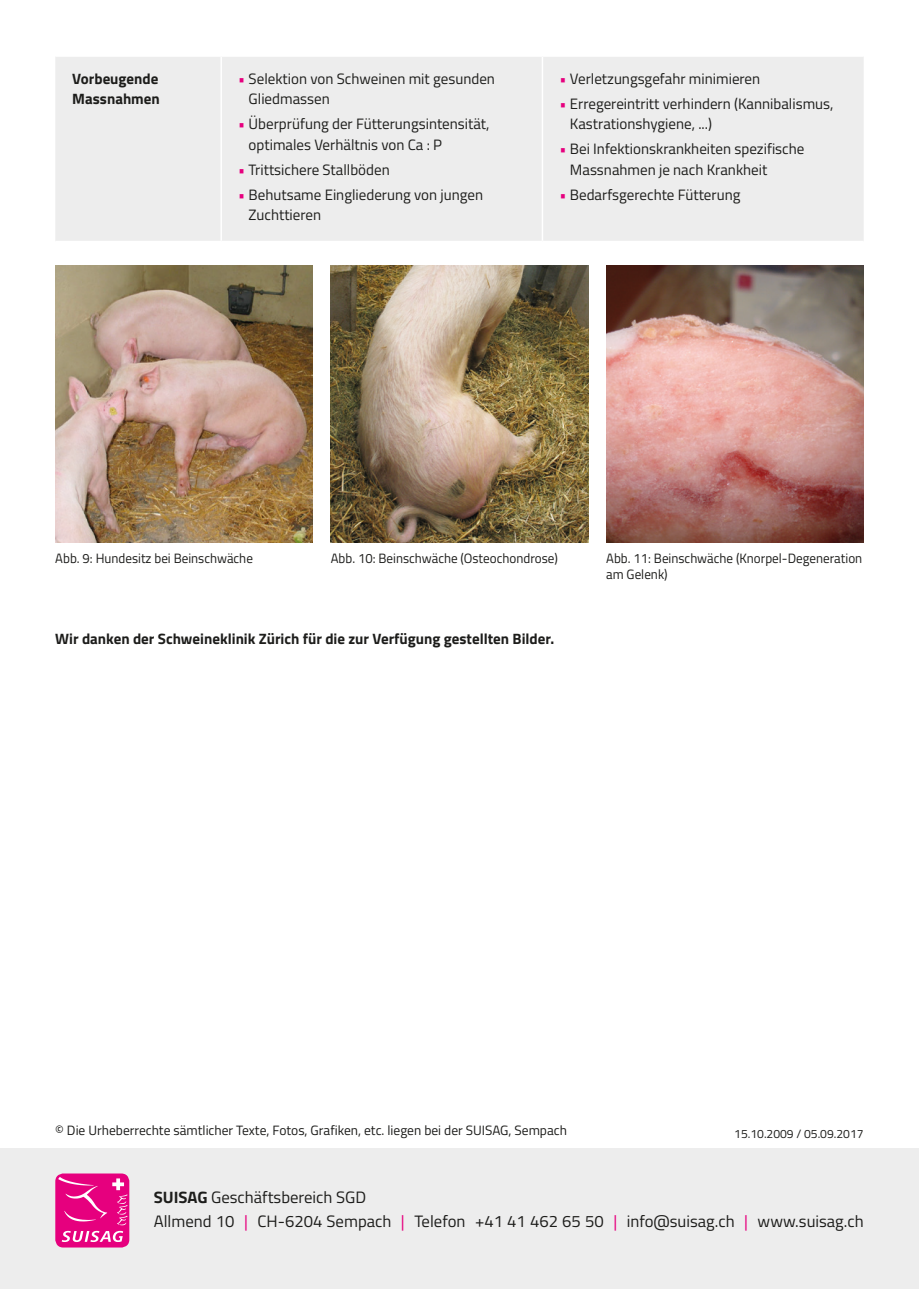
<style>
.page{position:relative;width:919px;height:1289px;background:#fff}
.page>*{position:absolute;margin:0;border:0;box-sizing:border-box;transform-origin:0 0}
.t1{font:16.5px/24px "Titillium Web";color:#1d1d1b}
.t2{font:15px/20.7px "Titillium Web";color:#1d1d1b}
.t3{font:700 15px/20.7px "Titillium Web";color:#1d1d1b}
.t4{font:13.5px/16.2px "Titillium Web";color:#1d1d1b}
.t5{font:12px "Titillium Web";color:#1d1d1b}
.s1{color:#e6007e}
.s2{font-weight:700}
</style>
<div class="page">
<div style="left:0;top:1148px;width:918px;height:140px;background:#ededed"></div>
<div style="left:55px;top:1173px;width:74px;height:74px;background:#e6007e;border-radius:8px"></div>
<svg style="left:58px;top:1177px;width:69px;height:64px"></svg>
<div style="left:55px;top:57px;width:808px;height:184px;background:#ededed"></div>
<hr style="left:220px;top:57px;width:2px;height:184px;background:#fff">
<hr style="left:541px;top:57px;width:2px;height:184px;background:#fff">
<img style="left:55px;top:266px;width:258px;height:276px">
<img style="left:331px;top:266px;width:257px;height:276px">
<img style="left:606px;top:266px;width:257px;height:276px">
<p class="t3" style="left:72px;top:67px;width:89px">Vorbeugende<br>Massnahmen</p>
<p class="t2" style="left:249px;top:67px;width:248px;text-indent:-10px"><span class="s1">•</span> Selektion von Schweinen mit gesunden<br>Gliedmassen</p>
<p class="t2" style="left:249px;top:113px;width:242px;text-indent:-10px"><span class="s1">•</span> Überprüfung der Fütterungsintensität, optimales Verhältnis von Ca : P</p>
<p class="t2" style="left:238px;top:158px;width:153px"><span class="s1">•</span> Trittsichere Stallböden</p>
<p class="t2" style="left:249px;top:183px;width:236px;text-indent:-10px"><span class="s1">•</span> Behutsame Eingliederung von jungen<br>Zuchttieren</p>
<p class="t2" style="left:559px;top:67px;width:202px"><span class="s1">•</span> Verletzungsgefahr minimieren</p>
<p class="t2" style="left:570px;top:92px;width:265px;text-indent:-10px"><span class="s1">•</span> Erregereintritt verhindern (Kannibalismus,<br>Kastrationshygiene, ...)</p>
<p class="t2" style="left:570px;top:138px;width:236px;text-indent:-10px"><span class="s1">•</span> Bei Infektionskrankheiten spezifische<br>Massnahmen je nach Krankheit</p>
<p class="t2" style="left:559px;top:183px;width:182px"><span class="s1">•</span> Bedarfsgerechte Fütterung</p>
<p class="t4" style="left:55px;top:549px;width:199px">Abb. 9: Hundesitz bei Beinschwäche</p>
<p class="t4" style="left:331px;top:549px;width:228px">Abb. 10: Beinschwäche (Osteochondrose)</p>
<p class="t4" style="left:606px;top:549px;width:257px">Abb. 11: Beinschwäche (Knorpel-Degeneration am Gelenk)</p>
<p class="t3" style="left:55px;top:628px;width:500px">Wir danken der Schweineklinik Zürich für die zur Verfügung gestellten Bilder.</p>
<p class="t4" style="left:55px;top:1121px;width:513px">© Die Urheberrechte sämtlicher Texte, Fotos, Grafiken, etc. liegen bei der SUISAG, Sempach</p>
<p class="t5" style="left:734px;top:1124px;width:131px">15.10.2009 / 05.09.2017</p>
<p class="t1" style="left:154px;top:1183px;width:711px"><span class="s2">SUISAG</span> Geschäftsbereich SGD<br>Allmend 10 <span class="s1">|</span> CH-6204 Sempach <span class="s1">|</span> Telefon +41 41 462 65 50 <span class="s1">|</span> info@suisag.ch <span class="s1">|</span> www.suisag.ch</p>
</div>
